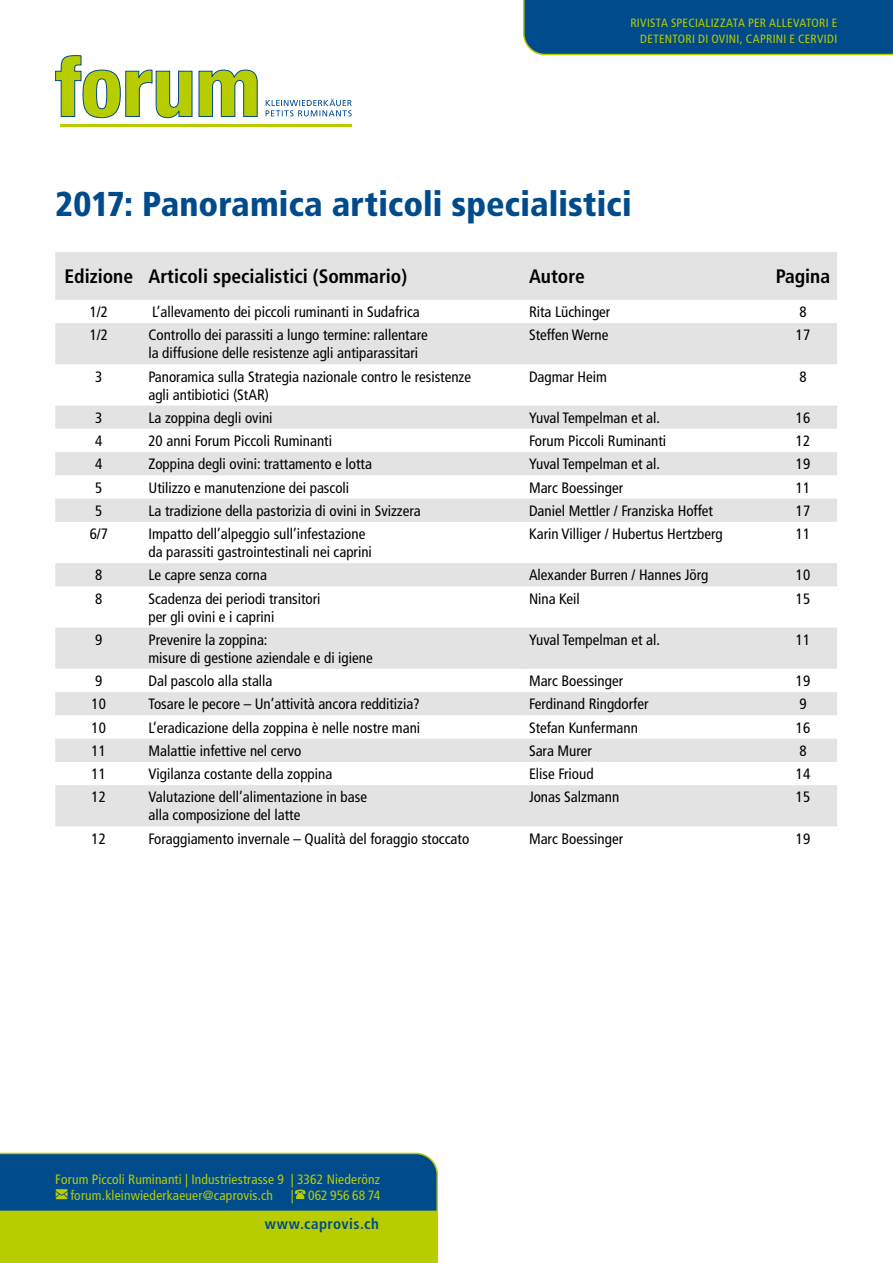
<style>
.page{position:relative;width:893px;height:1263px;background:#fff}
.page>*{position:absolute;margin:0;border:0;box-sizing:border-box;transform-origin:0 0}
.t1{font:900 condensed 34.5px "Frutiger LT Std";letter-spacing:.005em;color:#004b8b}
.t2{font:700 condensed 19.5px "Frutiger LT Std";color:#000}
.t3{font:condensed 15px/18px "Frutiger LT Std";color:#000}
.t4{font:700 condensed 15px "Frutiger LT Std";letter-spacing:.03em;color:#004b8b}
.t5{font:condensed 13.5px/16px "Frutiger LT Std";letter-spacing:.015em;color:#b7cd00}
.t6{font:condensed 13.5px "Frutiger LT Std";letter-spacing:-.005em;color:#b7cd00}
.t7{font:condensed 12px/16.5px "Frutiger LT Std";letter-spacing:.025em;color:#b7cd00;text-align:right}
</style>
<div class="page">
<svg style="left:0;top:1152px;width:438px;height:111px;background:#5b8b47"></svg>
<div style="left:523px;top:0;width:370px;height:55px;background:#004b8b"></div>
<svg style="left:266px;top:99px;width:86px;height:17px"></svg>
<hr style="left:61px;top:124px;width:291px;height:3px;background:#b7cd00">
<svg style="left:55px;top:55px;width:203px;height:63px"></svg>
<svg style="left:55px;top:252px;width:782px;height:574px;fill:#e3e3e3"></svg>
<p class="t7" style="left:630px;top:14px;width:208px">RIVISTA SPECIALIZZATA PER ALLEVATORI E<br>DETENTORI DI OVINI, CAPRINI E CERVIDI</p>
<h1 class="t1" style="left:55px;top:183px;width:578px">2017: Panoramica articoli specialistici</h1>
<h2 class="t2" style="left:65px;top:265px;width:344px">Edizione Articoli specialistici (Sommario)</h2>
<h2 class="t2" style="left:529px;top:265px;width:57px">Autore</h2>
<h2 class="t2" style="left:776px;top:265px;width:56px">Pagina</h2>
<p class="t3" style="left:90px;top:303px;width:20px">1/2</p>
<p class="t3" style="left:152px;top:303px;width:269px">L’allevamento dei piccoli ruminanti in Sudafrica</p>
<p class="t3" style="left:529px;top:303px;width:83px">Rita Lüchinger</p>
<p class="t3" style="left:799px;top:303px;width:9px">8</p>
<p class="t3" style="left:90px;top:326px;width:20px">1/2</p>
<p class="t3" style="left:148px;top:326px;width:281px">Controllo dei parassiti a lungo termine: rallentare la diffusione delle resistenze agli antiparassitari</p>
<p class="t3" style="left:529px;top:326px;width:81px">Steffen Werne</p>
<p class="t3" style="left:796px;top:326px;width:16px">17</p>
<p class="t3" style="left:95px;top:367px;width:9px">3</p>
<p class="t3" style="left:148px;top:367px;width:324px">Panoramica sulla Strategia nazionale contro le resistenze agli antibiotici (StAR)</p>
<p class="t3" style="left:529px;top:367px;width:80px">Dagmar Heim</p>
<p class="t3" style="left:799px;top:367px;width:9px">8</p>
<p class="t3" style="left:95px;top:409px;width:9px">3</p>
<p class="t3" style="left:148px;top:409px;width:126px">La zoppina degli ovini</p>
<p class="t3" style="left:529px;top:409px;width:132px">Yuval Tempelman et al.</p>
<p class="t3" style="left:796px;top:409px;width:16px">16</p>
<p class="t3" style="left:95px;top:432px;width:9px">4</p>
<p class="t3" style="left:148px;top:432px;width:185px">20 anni Forum Piccoli Ruminanti</p>
<p class="t3" style="left:529px;top:432px;width:139px">Forum Piccoli Ruminanti</p>
<p class="t3" style="left:796px;top:432px;width:16px">12</p>
<p class="t3" style="left:95px;top:455px;width:9px">4</p>
<p class="t3" style="left:148px;top:455px;width:225px">Zoppina degli ovini: trattamento e lotta</p>
<p class="t3" style="left:529px;top:455px;width:132px">Yuval Tempelman et al.</p>
<p class="t3" style="left:796px;top:455px;width:16px">19</p>
<p class="t3" style="left:95px;top:478px;width:9px">5</p>
<p class="t3" style="left:148px;top:478px;width:202px">Utilizzo e manutenzione dei pascoli</p>
<p class="t3" style="left:529px;top:478px;width:96px">Marc Boessinger</p>
<p class="t3" style="left:796px;top:478px;width:16px">11</p>
<p class="t3" style="left:95px;top:502px;width:9px">5</p>
<p class="t3" style="left:148px;top:502px;width:274px">La tradizione della pastorizia di ovini in Svizzera</p>
<p class="t3" style="left:529px;top:502px;width:185px">Daniel Mettler / Franziska Hoffet</p>
<p class="t3" style="left:796px;top:502px;width:16px">17</p>
<p class="t3" style="left:90px;top:525px;width:20px">6/7</p>
<p class="t3" style="left:148px;top:525px;width:225px">Impatto dell’alpeggio sull’infestazione da parassiti gastrointestinali nei caprini</p>
<p class="t3" style="left:529px;top:525px;width:195px">Karin Villiger / Hubertus Hertzberg</p>
<p class="t3" style="left:796px;top:525px;width:16px">11</p>
<p class="t3" style="left:95px;top:566px;width:9px">8</p>
<p class="t3" style="left:148px;top:566px;width:120px">Le capre senza corna</p>
<p class="t3" style="left:529px;top:566px;width:181px">Alexander Burren / Hannes Jörg</p>
<p class="t3" style="left:796px;top:566px;width:16px">10</p>
<p class="t3" style="left:95px;top:589px;width:9px">8</p>
<p class="t3" style="left:148px;top:589px;width:174px">Scadenza dei periodi transitori per gli ovini e i caprini</p>
<p class="t3" style="left:529px;top:589px;width:52px">Nina Keil</p>
<p class="t3" style="left:796px;top:589px;width:16px">15</p>
<p class="t3" style="left:95px;top:631px;width:9px">9</p>
<p class="t3" style="left:148px;top:631px;width:226px">Prevenire la zoppina:<br>misure di gestione aziendale e di igiene</p>
<p class="t3" style="left:529px;top:631px;width:132px">Yuval Tempelman et al.</p>
<p class="t3" style="left:796px;top:631px;width:16px">11</p>
<p class="t3" style="left:95px;top:672px;width:9px">9</p>
<p class="t3" style="left:148px;top:672px;width:126px">Dal pascolo alla stalla</p>
<p class="t3" style="left:529px;top:672px;width:96px">Marc Boessinger</p>
<p class="t3" style="left:796px;top:672px;width:16px">19</p>
<p class="t3" style="left:92px;top:695px;width:16px">10</p>
<p class="t3" style="left:148px;top:695px;width:273px">Tosare le pecore – Un’attività ancora redditizia?</p>
<p class="t3" style="left:529px;top:695px;width:121px">Ferdinand Ringdorfer</p>
<p class="t3" style="left:799px;top:695px;width:9px">9</p>
<p class="t3" style="left:92px;top:718px;width:16px">10</p>
<p class="t3" style="left:148px;top:718px;width:273px">L’eradicazione della zoppina è nelle nostre mani</p>
<p class="t3" style="left:529px;top:718px;width:110px">Stefan Kunfermann</p>
<p class="t3" style="left:796px;top:718px;width:16px">16</p>
<p class="t3" style="left:92px;top:742px;width:16px">11</p>
<p class="t3" style="left:148px;top:742px;width:154px">Malattie infettive nel cervo</p>
<p class="t3" style="left:529px;top:742px;width:65px">Sara Murer</p>
<p class="t3" style="left:799px;top:742px;width:9px">8</p>
<p class="t3" style="left:92px;top:765px;width:16px">11</p>
<p class="t3" style="left:148px;top:765px;width:185px">Vigilanza costante della zoppina</p>
<p class="t3" style="left:529px;top:765px;width:66px">Elise Frioud</p>
<p class="t3" style="left:796px;top:765px;width:16px">14</p>
<p class="t3" style="left:92px;top:788px;width:16px">12</p>
<p class="t3" style="left:148px;top:788px;width:220px">Valutazione dell’alimentazione in base alla composizione del latte</p>
<p class="t3" style="left:529px;top:788px;width:92px">Jonas Salzmann</p>
<p class="t3" style="left:796px;top:788px;width:16px">15</p>
<p class="t3" style="left:92px;top:829px;width:16px">12</p>
<p class="t3" style="left:148px;top:829px;width:322px">Foraggiamento invernale – Qualità del foraggio stoccato</p>
<p class="t3" style="left:529px;top:829px;width:96px">Marc Boessinger</p>
<p class="t3" style="left:796px;top:829px;width:16px">19</p>
<p class="t5" style="left:70px;top:1171px;width:311px;text-indent:-15px">Forum Piccoli Ruminanti | Industriestrasse 9 | 3362 Niederönz forum.kleinwiederkaeuer@caprovis.ch</p>
<p class="t6" style="left:291px;top:1187px;width:91px">| 062 956 68 74</p>
<p class="t4" style="left:265px;top:1215px;width:116px">www.caprovis.ch</p>
</div>
